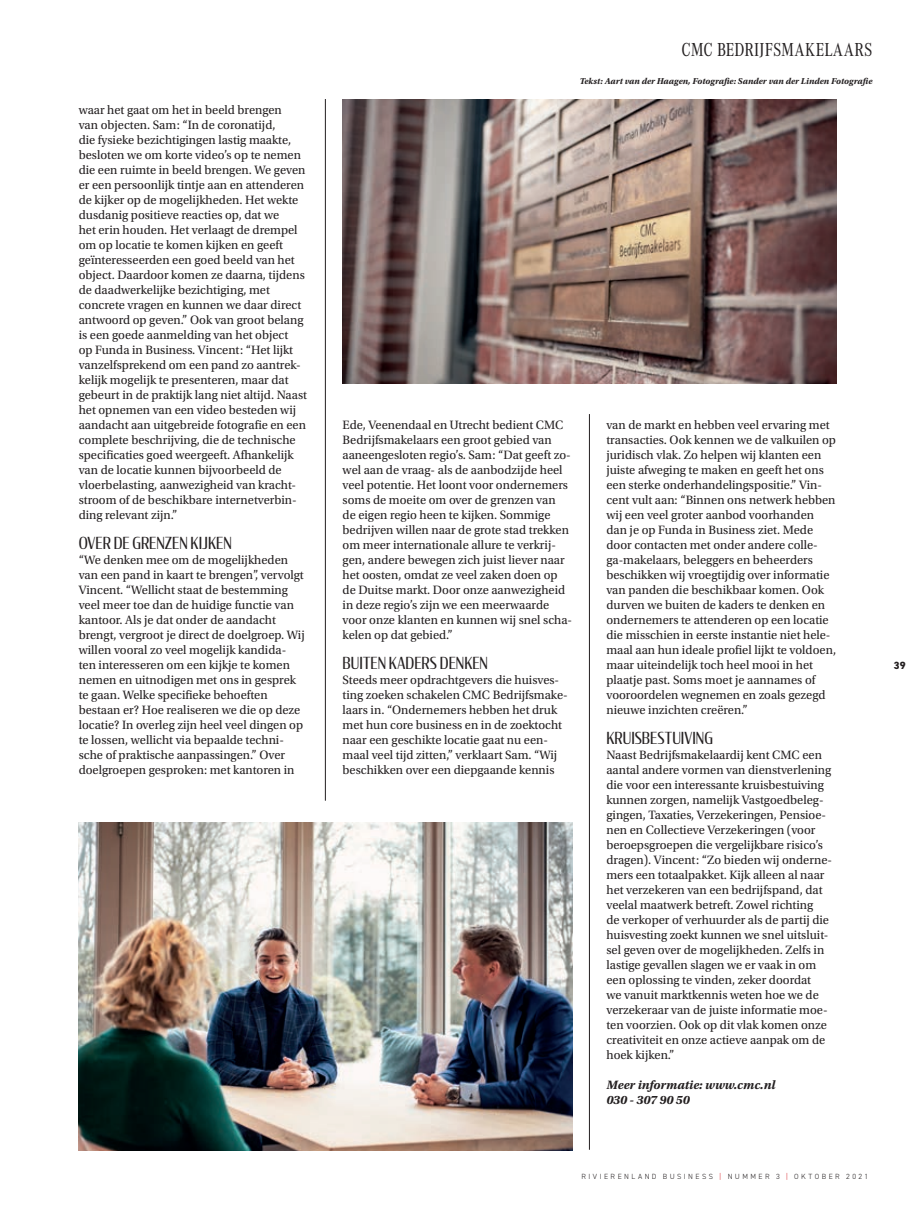
<style>
.page{position:relative;width:915px;height:1212px;background:#fff}
.page>*{position:absolute;margin:0;border:0;box-sizing:border-box;transform-origin:0 0}
.t1{font:19.5px "Corporate A Cond Pro";letter-spacing:.01em;color:#231f20}
.t2{font:16.5px "Condor Cond";letter-spacing:.005em;color:#231f20}
.t3{font:12.75px/15px "Utopia Std";color:#231f20}
.t4{font:italic 700 12.75px/15px "Utopia Std";color:#231f20}
.t5{font:800 10.5px "DIN2014";color:#231f20}
.t6{font:italic 700 9px "Utopia Std";color:#231f20}
.t7{font:300 7.5px "DIN2014";letter-spacing:.325em;color:#231f20}
.s1{color:#d81c23}
</style>
<div class="page">
<hr style="left:325px;top:99px;width:1px;height:702px;background:#231f20">
<hr style="left:589px;top:414px;width:1px;height:736px;background:#231f20">
<img style="left:78px;top:823px;width:494px;height:327px">
<img style="left:342px;top:99px;width:494px;height:285px">
<p class="t3" style="left:79px;top:103px;width:230px">waar het gaat om het in beeld brengen<br>van objecten. Sam: “In de coronatijd,<br>die fysieke bezichtigingen lastig maakte, besloten we om korte video’s op te nemen die een ruimte in beeld brengen. We geven er een persoonlijk tintje aan en attenderen de kijker op de mogelijkheden. Het wekte dusdanig positieve reacties op, dat we<br>het erin houden. Het verlaagt de drempel om op locatie te komen kijken en geeft geïnteresseerden een goed beeld van het object. Daardoor komen ze daarna, tijdens de daadwerkelijke bezichtiging, met concrete vragen en kunnen we daar direct antwoord op geven.” Ook van groot belang is een goede aanmelding van het object<br>op Funda in Business. Vincent: “Het lijkt vanzelfsprekend om een pand zo aantrek&shy;kelijk mogelijk te presenteren, maar dat gebeurt in de praktijk lang niet altijd. Naast het opnemen van een video besteden wij aandacht aan uitgebreide fotografie en een complete beschrijving, die de technische specificaties goed weergeeft. Afhankelijk van de locatie kunnen bijvoorbeeld de vloerbelasting, aanwezigheid van kracht&shy;stroom of de beschikbare internetverbin&shy;ding relevant zijn.”</p>
<p class="t2" style="left:79px;top:533px;width:155px">OVER DE GRENZEN KIJKEN</p>
<p class="t3" style="left:79px;top:553px;width:227px">“We denken mee om de mogelijkheden van een pand in kaart te brengen”, vervolgt Vincent. “Wellicht staat de bestemming veel meer toe dan de huidige functie van kantoor. Als je dat onder de aandacht brengt, vergroot je direct de doelgroep. Wij willen vooral zo veel mogelijk kandida&shy;ten interesseren om een kijkje te komen nemen en uitnodigen met ons in gesprek te gaan. Welke specifieke behoeften bestaan er? Hoe realiseren we die op deze locatie? In overleg zijn heel veel dingen op te lossen, wellicht via bepaalde techni&shy;sche of praktische aanpassingen.” Over doelgroepen gesproken: met kantoren in</p>
<h1 class="t1" style="left:681px;top:36px;width:192px">CMC BEDRIJFSMAKELAARS</h1>
<p class="t6" style="left:579px;top:76px;width:294px">Tekst: Aart van der Haagen, Fotografie: Sander van der Linden Fotografie</p>
<p class="t3" style="left:342px;top:418px;width:231px">Ede, Veenendaal en Utrecht bedient CMC Bedrijfsmakelaars een groot gebied van aaneengesloten regio’s. Sam: “Dat geeft zo&shy;wel aan de vraag- als de aanbodzijde heel veel potentie. Het loont voor ondernemers soms de moeite om over de grenzen van<br>de eigen regio heen te kijken. Sommige bedrijven willen naar de grote stad trekken om meer internationale allure te verkrij&shy;gen, andere bewegen zich juist liever naar het oosten, omdat ze veel zaken doen op de Duitse markt. Door onze aanwezigheid in deze regio’s zijn we een meerwaarde voor onze klanten en kunnen wij snel scha&shy;kelen op dat gebied.”</p>
<p class="t2" style="left:342px;top:653px;width:147px">BUITEN KADERS DENKEN</p>
<p class="t3" style="left:342px;top:673px;width:227px">Steeds meer opdrachtgevers die huisves&shy;ting zoeken schakelen CMC Bedrijfsmake&shy;laars in. “Ondernemers hebben het druk met hun core business en in de zoektocht naar een geschikte locatie gaat nu een&shy;maal veel tijd zitten,” verklaart Sam. “Wij beschikken over een diepgaande kennis</p>
<p class="t3" style="left:606px;top:418px;width:231px">van de markt en hebben veel ervaring met transacties. Ook kennen we de valkuilen op juridisch vlak. Zo helpen wij klanten een juiste afweging te maken en geeft het ons een sterke onderhandelingspositie.” Vin&shy;cent vult aan: “Binnen ons netwerk hebben wij een veel groter aanbod voorhanden dan je op Funda in Business ziet. Mede door contacten met onder andere colle&shy;ga-makelaars, beleggers en beheerders beschikken wij vroegtijdig over informatie van panden die beschikbaar komen. Ook durven we buiten de kaders te denken en ondernemers te attenderen op een locatie die misschien in eerste instantie niet hele&shy;maal aan hun ideale profiel lijkt te voldoen, maar uiteindelijk toch heel mooi in het plaatje past. Soms moet je aannames of vooroordelen wegnemen en zoals gezegd nieuwe inzichten creëren.”</p>
<p class="t2" style="left:606px;top:728px;width:108px">KRUISBESTUIVING</p>
<p class="t3" style="left:606px;top:748px;width:227px">Naast Bedrijfsmakelaardij kent CMC een aantal andere vormen van dienstverlening die voor een interessante kruisbestuiving kunnen zorgen, namelijk Vastgoedbeleg&shy;gingen, Taxaties, Verzekeringen, Pensioe&shy;nen en Collectieve Verzekeringen (voor beroepsgroepen die vergelijkbare risico’s dragen). Vincent: “Zo bieden wij onderne&shy;mers een totaalpakket. Kijk alleen al naar het verzekeren van een bedrijfspand, dat veelal maatwerk betreft. Zowel richting<br>de verkoper of verhuurder als de partij die huisvesting zoekt kunnen we snel uitsluit&shy;sel geven over de mogelijkheden. Zelfs in lastige gevallen slagen we er vaak in om een oplossing te vinden, zeker doordat<br>we vanuit marktkennis weten hoe we de verzekeraar van de juiste informatie moe&shy;ten voorzien. Ook op dit vlak komen onze creativiteit en onze actieve aanpak om de hoek kijken.”</p>
<p class="t4" style="left:606px;top:1077px;width:170px">Meer informatie: www.cmc.nl<br>030 - 307 90 50</p>
<p class="t5" style="left:893px;top:658px;width:13px">39</p>
<p class="t7" style="left:581px;top:1172px;width:288px">RIVIERENLAND BUSINESS <span class="s1">|</span> NUMMER 3 <span class="s1">|</span> OKTOBER 2021</p>
</div>
